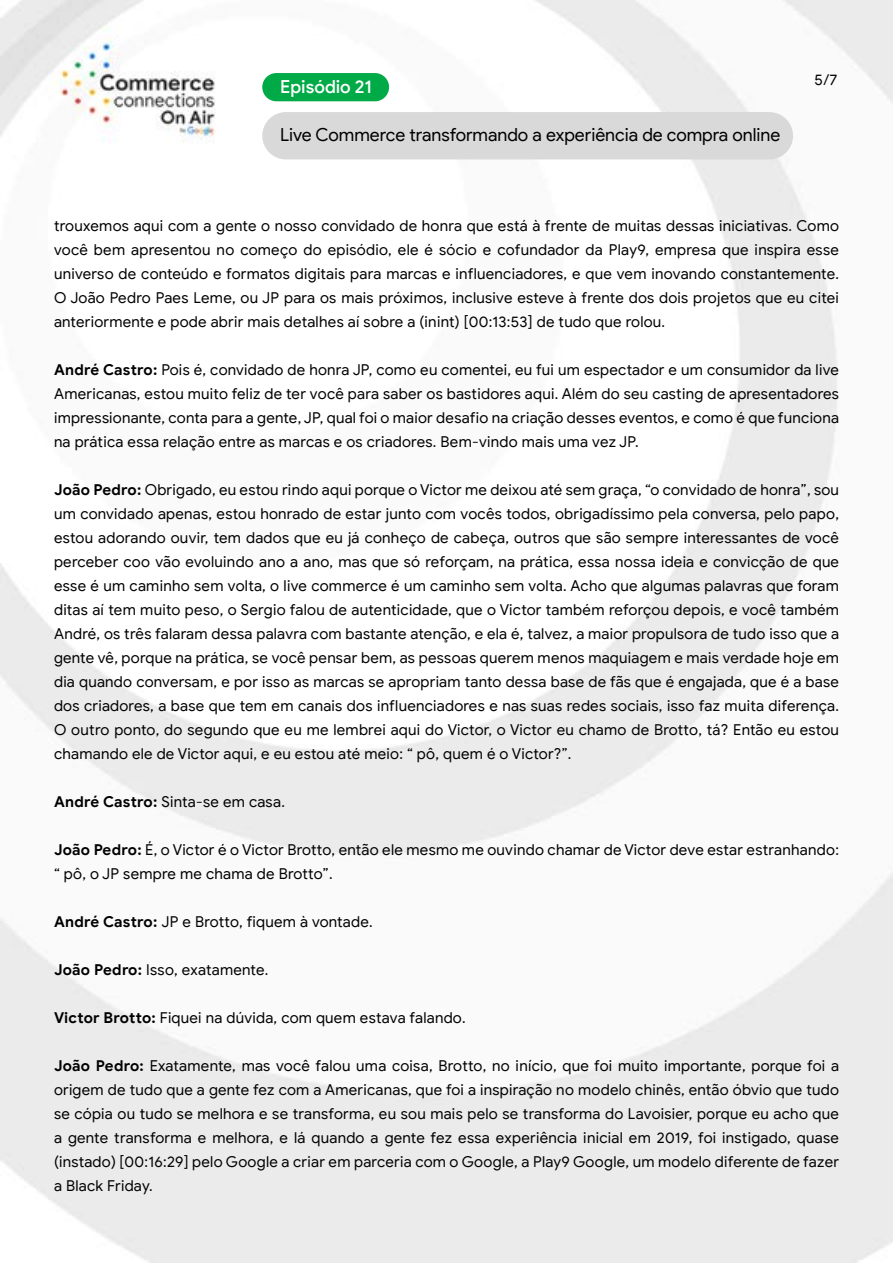
<style>
.page{position:relative;width:893px;height:1263px;background:#fff}
.page>*{position:absolute;margin:0;border:0;box-sizing:border-box;transform-origin:0 0}
.t1{font:18px "Google Sans Display";color:#000}
.t2{font:500 18px "Google Sans Display";color:#fff}
.t3{font:15px/24px "Google Sans";letter-spacing:.015em;color:#000;text-align:justify}
.t4{font:15px "Google Sans Display";color:#000}
.s1{font-weight:700}
</style>
<div class="page">
<img style="left:0;top:0;width:893px;height:1263px">
<div style="left:262px;top:73px;width:127px;height:28px;background:#00aa46;border-radius:14px"></div>
<div style="left:262px;top:112px;width:531px;height:47px;background:#d9d9d9;border-radius:24px"></div>
<p class="t2" style="left:280px;top:76px;width:93px">Episódio 21</p>
<p class="t1" style="left:280px;top:124px;width:502px">Live Commerce transformando a experiência de compra online</p>
<p class="t4" style="left:815px;top:70px;width:24px">5/7</p>
<p class="t3" style="left:54px;top:214px;width:786px">trouxemos aqui com a gente o nosso convidado de honra que está à frente de muitas dessas iniciativas. Como você bem apresentou no começo do episódio, ele é sócio e cofundador da Play9, empresa que inspira esse universo de conteúdo e formatos digitais para marcas e influenciadores, e que vem inovando constantemente.<br>O João Pedro Paes Leme, ou JP para os mais próximos, inclusive esteve à frente dos dois projetos que eu citei anteriormente e pode abrir mais detalhes aí sobre a (inint) [00:13:53] de tudo que rolou.</p>
<p class="t3" style="left:54px;top:358px;width:786px"><span class="s1">André Castro:</span> Pois é, convidado de honra JP, como eu comentei, eu fui um espectador e um consumidor da live Americanas, estou muito feliz de ter você para saber os bastidores aqui. Além do seu casting de apresentadores impressionante, conta para a gente, JP, qual foi o maior desafio na criação desses eventos, e como é que funciona na prática essa relação entre as marcas e os criadores. Bem-vindo mais uma vez JP.</p>
<p class="t3" style="left:54px;top:478px;width:787px"><span class="s1">João Pedro:</span> Obrigado, eu estou rindo aqui porque o Victor me deixou até sem graça, “o convidado de honra”, sou um convidado apenas, estou honrado de estar junto com vocês todos, obrigadíssimo pela conversa, pelo papo, estou adorando ouvir, tem dados que eu já conheço de cabeça, outros que são sempre interessantes de você perceber coo vão evoluindo ano a ano, mas que só reforçam, na prática, essa nossa ideia e convicção de que esse é um caminho sem volta, o live commerce é um caminho sem volta. Acho que algumas palavras que foram ditas aí tem muito peso, o Sergio falou de autenticidade, que o Victor também reforçou depois, e você também André, os três falaram dessa palavra com bastante atenção, e ela é, talvez, a maior propulsora de tudo isso que a gente vê, porque na prática, se você pensar bem, as pessoas querem menos maquiagem e mais verdade hoje em dia quando conversam, e por isso as marcas se apropriam tanto dessa base de fãs que é engajada, que é a base dos criadores, a base que tem em canais dos influenciadores e nas suas redes sociais, isso faz muita diferença.<br>O outro ponto, do segundo que eu me lembrei aqui do Victor, o Victor eu chamo de Brotto, tá? Então eu estou chamando ele de Victor aqui, e eu estou até meio: “ pô, quem é o Victor?”.</p>
<p class="t3" style="left:54px;top:790px;width:232px"><span class="s1">André Castro:</span> Sinta-se em casa.</p>
<p class="t3" style="left:54px;top:838px;width:786px"><span class="s1">João Pedro:</span> É, o Victor é o Victor Brotto, então ele mesmo me ouvindo chamar de Victor deve estar estranhando: “ pô, o JP sempre me chama de Brotto”.</p>
<p class="t3" style="left:54px;top:910px;width:320px"><span class="s1">André Castro:</span> JP e Brotto, fiquem à vontade.</p>
<p class="t3" style="left:54px;top:958px;width:216px"><span class="s1">João Pedro:</span> Isso, exatamente.</p>
<p class="t3" style="left:54px;top:1006px;width:413px"><span class="s1">Victor Brotto:</span> Fiquei na dúvida, com quem estava falando.</p>
<p class="t3" style="left:54px;top:1054px;width:786px"><span class="s1">João Pedro:</span> Exatamente, mas você falou uma coisa, Brotto, no início, que foi muito importante, porque foi a origem de tudo que a gente fez com a Americanas, que foi a inspiração no modelo chinês, então óbvio que tudo se cópia ou tudo se melhora e se transforma, eu sou mais pelo se transforma do Lavoisier, porque eu acho que a gente transforma e melhora, e lá quando a gente fez essa experiência inicial em 2019, foi instigado, quase (instado) [00:16:29] pelo Google a criar em parceria com o Google, a Play9 Google, um modelo diferente de fazer a Black Friday.</p>
</div>
